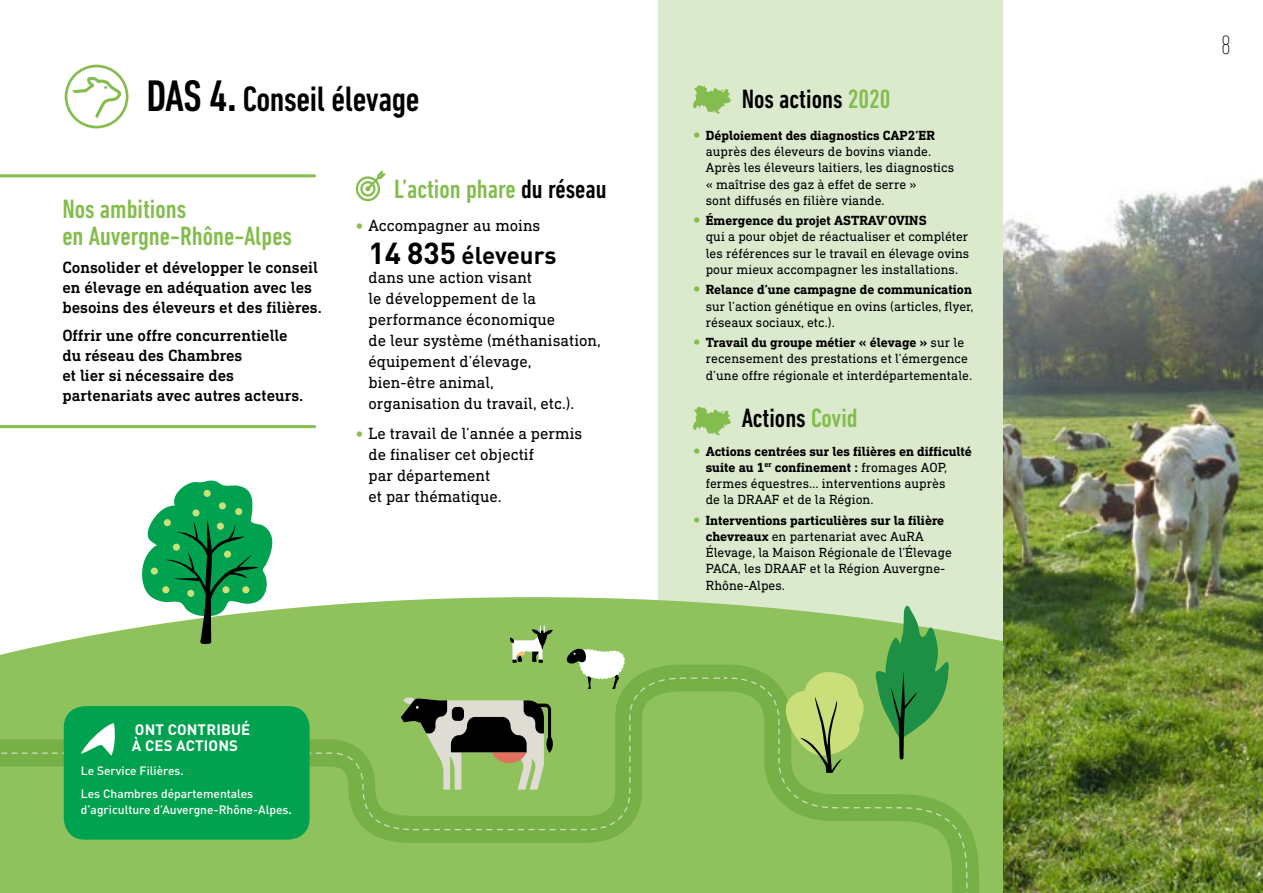
<style>
.page{position:relative;width:1263px;height:893px;background:#fff}
.page>*{position:absolute;margin:0;border:0;box-sizing:border-box;transform-origin:0 0}
.t1{font:500 condensed 36px "DIN Next LT Pro";letter-spacing:-.01em;color:#000}
.t2{font:500 condensed 27px/27px "DIN Next LT Pro";color:#84bd4d}
.t3{font:500 condensed 27px "DIN Next LT Pro";color:#000}
.t4{font:200 condensed 27px "DIN Next LT Pro";color:#000}
.t5{font:700 24px "DIN Pro";letter-spacing:-.01em;color:#000}
.t6{font:16.5px/21px "DIN Next Slab Pro";color:#000}
.t7{font:500 16.5px/19.8px "DIN Next Slab Pro";color:#000}
.t8{font:700 15px/16.5px "DIN Pro";letter-spacing:.01em;color:#fff}
.t9{font:13.5px/16.2px "DIN Next Slab Pro";color:#000}
.t10{font:700 13.5px "DIN Next Slab Pro";color:#000}
.t11{font:500 12px/23.5px "DIN Pro";color:#fff}
.s1{font-size:45px}
.s2{font-size:49.5px}
.s3{color:#000}
.s4{font-size:30px}
.s5{font-family:"DIN Next Slab Pro";font-size:13.5px}
.s6{color:#84bd4d}
.s7{font-weight:700}
</style>
<div class="page">
<div style="left:659px;top:0;width:604px;height:893px;background:#dbeacc"></div>
<svg style="left:4px;top:597px;width:999px;height:296px;fill:#8fc25d"></svg>
<svg style="left:0;top:654px;width:993px;height:239px;background:#8dc05b"></svg>
<svg style="left:0;top:677px;width:968px;height:216px;background:#8dc05b"></svg>
<svg style="left:142px;top:481px;width:130px;height:164px"></svg>
<div style="left:219px;top:502px;width:7px;height:7px;background:#cade79;border-radius:50%"></div>
<div style="left:217px;top:523px;width:7px;height:7px;background:#cade79;border-radius:50%"></div>
<div style="left:204px;top:490px;width:7px;height:7px;background:#cade79;border-radius:50%"></div>
<div style="left:192px;top:509px;width:8px;height:7px;background:#cade79;border-radius:50%"></div>
<div style="left:224px;top:551px;width:7px;height:7px;background:#cade79;border-radius:50%"></div>
<div style="left:235px;top:508px;width:7px;height:7px;background:#cade79;border-radius:50%"></div>
<div style="left:242px;top:586px;width:7px;height:7px;background:#cade79;border-radius:50%"></div>
<div style="left:222px;top:586px;width:8px;height:7px;background:#cade79;border-radius:50%"></div>
<div style="left:173px;top:544px;width:7px;height:7px;background:#cade79;border-radius:50%"></div>
<div style="left:164px;top:519px;width:7px;height:7px;background:#cade79;border-radius:50%"></div>
<div style="left:151px;top:568px;width:7px;height:7px;background:#cade79;border-radius:50%"></div>
<div style="left:187px;top:590px;width:7px;height:7px;background:#cade79;border-radius:50%"></div>
<div style="left:162px;top:586px;width:7px;height:7px;background:#cade79;border-radius:50%"></div>
<svg style="left:65px;top:65px;width:63px;height:63px"></svg>
<hr style="left:0;top:425px;width:316px;height:3px;background:#84bd4d">
<hr style="left:0;top:174px;width:316px;height:3px;background:#84bd4d">
<svg style="left:336px;top:625px;width:343px;height:206px;background:#8ab65e"></svg>
<svg style="left:731px;top:606px;width:237px;height:275px;background:#88bc5d"></svg>
<img style="left:1003px;top:0;width:260px;height:893px">
<svg style="left:693px;top:85px;width:38px;height:29px"></svg>
<svg style="left:693px;top:406px;width:38px;height:30px"></svg>
<svg style="left:356px;top:170px;width:30px;height:31px"></svg>
<div style="left:64px;top:706px;width:246px;height:134px;background:#00a24f;border-radius:21px"></div>
<svg style="left:2px;top:723px;width:113px;height:33px"></svg>
<h1 class="t1" style="left:146px;top:79px;width:275px"><span class="s1">DAS 4</span><span class="s2">.</span> Conseil élevage</h1>
<h2 class="t2" style="left:62px;top:195px;width:231px">Nos ambitions<br>en Auvergne-Rhône-Alpes</h2>
<p class="t7" style="left:62px;top:258px;width:261px">Consolider et développer le conseil en élevage en adéquation avec les besoins des éleveurs et des filières.</p>
<p class="t7" style="left:62px;top:326px;width:242px">Offrir une offre concurrentielle du réseau des Chambres<br>et lier si nécessaire des partenariats avec autres acteurs.</p>
<h2 class="t2" style="left:394px;top:175px;width:214px">L’action phare <span class="s3">du réseau</span></h2>
<p class="t6" style="left:369px;top:214px;width:173px">Accompagner au moins</p>
<h3 class="t5" style="left:369px;top:235px;width:189px"><span class="s4">14 835</span> éleveurs</h3>
<p class="t6" style="left:369px;top:267px;width:234px">dans une action visant<br>le développement de la performance économique<br>de leur système (méthanisation, équipement d’élevage, bien-être animal,<br>organisation du travail, etc.).</p>
<p class="t6" style="left:369px;top:422px;width:215px">Le travail de l’année a permis de finaliser cet objectif<br>par département<br>et par thématique.</p>
<p class="t8" style="left:132px;top:719px;width:120px">ONT CONTRIBUÉ<br>À CES ACTIONS</p>
<p class="t11" style="left:81px;top:757px;width:174px">Le Service Filières.<br>Les Chambres départementales</p>
<p class="t11" style="left:81px;top:797px;width:213px">d’agriculture d’Auvergne-Rhône-Alpes<span class="s5">.</span></p>
<h2 class="t3" style="left:742px;top:84px;width:150px">Nos actions <span class="s6">2020</span></h2>
<p class="t10" style="left:706px;top:128px;width:231px">Déploiement des diagnostics CAP2’ER</p>
<p class="t9" style="left:706px;top:143px;width:250px">auprès des éleveurs de bovins viande.<br>Après les éleveurs laitiers, les diagnostics « maîtrise des gaz à effet de serre »<br>sont diffusés en filière viande.</p>
<p class="t10" style="left:706px;top:213px;width:222px">Émergence du projet ASTRAV’OVINS</p>
<p class="t9" style="left:706px;top:229px;width:265px;text-align:justify">qui a pour objet de réactualiser et compléter les références sur le travail en élevage ovins pour mieux accompagner les installations.</p>
<p class="t10" style="left:706px;top:282px;width:268px">Relance d’une campagne de communication</p>
<p class="t9" style="left:706px;top:298px;width:269px">sur l’action génétique en ovins (articles, flyer, réseaux sociaux, etc.).</p>
<p class="t9" style="left:706px;top:334px;width:268px"><span class="s7">Travail du groupe métier « élevage »</span> sur le recensement des prestations et l’émergence d’une offre régionale et interdépartementale.</p>
<h2 class="t3" style="left:742px;top:403px;width:117px">Actions <span class="s6">Covid</span></h2>
<p class="t9" style="left:706px;top:443px;width:268px"><span class="s7">Actions centrées sur les filières en difficulté suite au 1</span><sup>er</sup> <span class="s7">confinement :</span> fromages AOP, fermes équestres… interventions auprès<br>de la DRAAF et de la Région.</p>
<p class="t9" style="left:706px;top:512px;width:248px"><span class="s7">Interventions particulières sur la filière chevreaux</span> en partenariat avec AuRA Élevage, la Maison Régionale de l’Élevage PACA, les DRAAF et la Région Auvergne-Rhône-Alpes.</p>
<h2 class="t4" style="left:1221px;top:30px;width:11px">8</h2>
</div>
